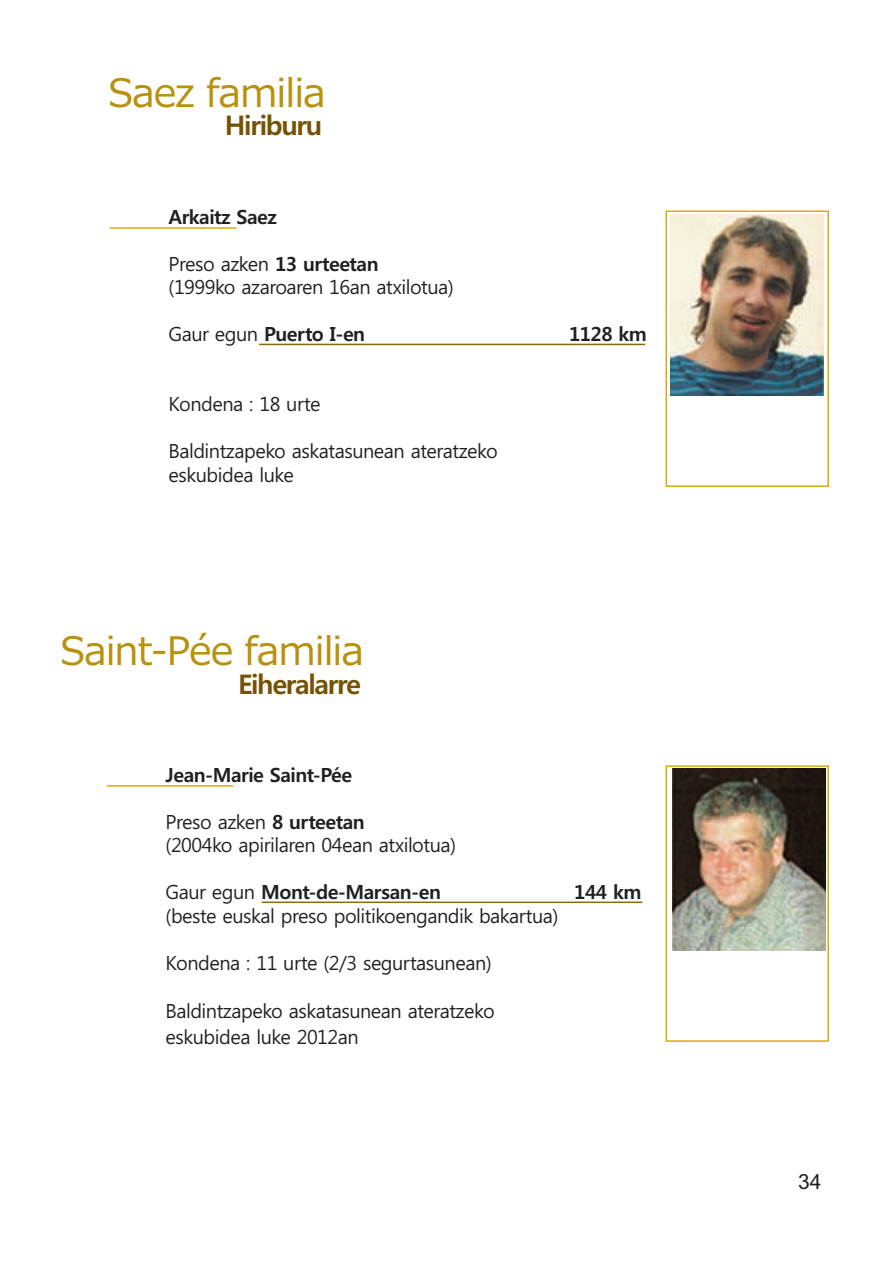
<style>
.page{position:relative;width:893px;height:1263px;background:#fff}
.page>*{position:absolute;margin:0;border:0;box-sizing:border-box;transform-origin:0 0}
.t1{font:39px "Meiryo";letter-spacing:-.025em;color:#b8910f}
.t2{font:700 27px "Malgun Gothic";letter-spacing:-.05em;color:#755204}
.t3{font:21px "Arial";color:#231f20}
.t4{font:19.5px/23.4px "Malgun Gothic";letter-spacing:-.025em;color:#231f20}
.t5{font:700 19.5px "Malgun Gothic";letter-spacing:-.025em;color:#231f20}
.s1{font-weight:700}
.s2{font-weight:400}
</style>
<div class="page">
<hr style="left:110px;top:227px;width:127px;height:2px;background:#d9ac0c">
<img style="left:670px;top:214px;width:153px;height:181px">
<div style="left:665px;top:210px;width:164px;height:277px;border:2px solid #d9ac0c"></div>
<hr style="left:259px;top:344px;width:386px;height:1px;background:#876810">
<hr style="left:107px;top:785px;width:127px;height:2px;background:#d9ac0c">
<img style="left:672px;top:769px;width:153px;height:181px">
<div style="left:665px;top:765px;width:164px;height:277px;border:2px solid #d9ac0c"></div>
<hr style="left:262px;top:901px;width:380px;height:2px;background:#876810">
<h1 class="t1" style="left:108px;top:71px;width:219px">Saez familia</h1>
<h2 class="t2" style="left:225px;top:110px;width:99px">Hiriburu</h2>
<p class="t5" style="left:169px;top:206px;width:110px">Arkaitz Saez</p>
<p class="t4" style="left:169px;top:253px;width:287px">Preso azken <span class="s1">13 urteetan<br></span>(1999ko azaroaren 16an atxilotua)</p>
<p class="t5" style="left:169px;top:323px;width:198px"><span class="s2">Gaur egun</span> Puerto I-en</p>
<p class="t5" style="left:569px;top:323px;width:79px">1128 km</p>
<p class="t4" style="left:169px;top:393px;width:154px">Kondena : 18 urte</p>
<p class="t4" style="left:169px;top:440px;width:331px">Baldintzapeko askatasunean ateratzeko eskubidea luke</p>
<h1 class="t1" style="left:60px;top:629px;width:305px">Saint-Pée familia</h1>
<h2 class="t2" style="left:238px;top:669px;width:125px">Eiheralarre</h2>
<p class="t5" style="left:166px;top:764px;width:188px">Jean-Marie Saint-Pée</p>
<p class="t4" style="left:166px;top:810px;width:292px">Preso azken <span class="s1">8 urteetan<br></span>(2004ko apirilaren 04ean atxilotua)</p>
<p class="t5" style="left:166px;top:881px;width:277px"><span class="s2">Gaur egun</span> Mont-de-Marsan-en</p>
<p class="t5" style="left:574px;top:881px;width:69px">144 km</p>
<p class="t4" style="left:166px;top:904px;width:394px">(beste euskal preso politikoengandik bakartua)</p>
<p class="t4" style="left:166px;top:952px;width:328px">Kondena : 11 urte (2/3 segurtasunean)</p>
<p class="t4" style="left:166px;top:999px;width:331px;line-height:25.5px">Baldintzapeko askatasunean ateratzeko eskubidea luke 2012an</p>
<p class="t3" style="left:798px;top:1169px;width:25px">34</p>
</div>
